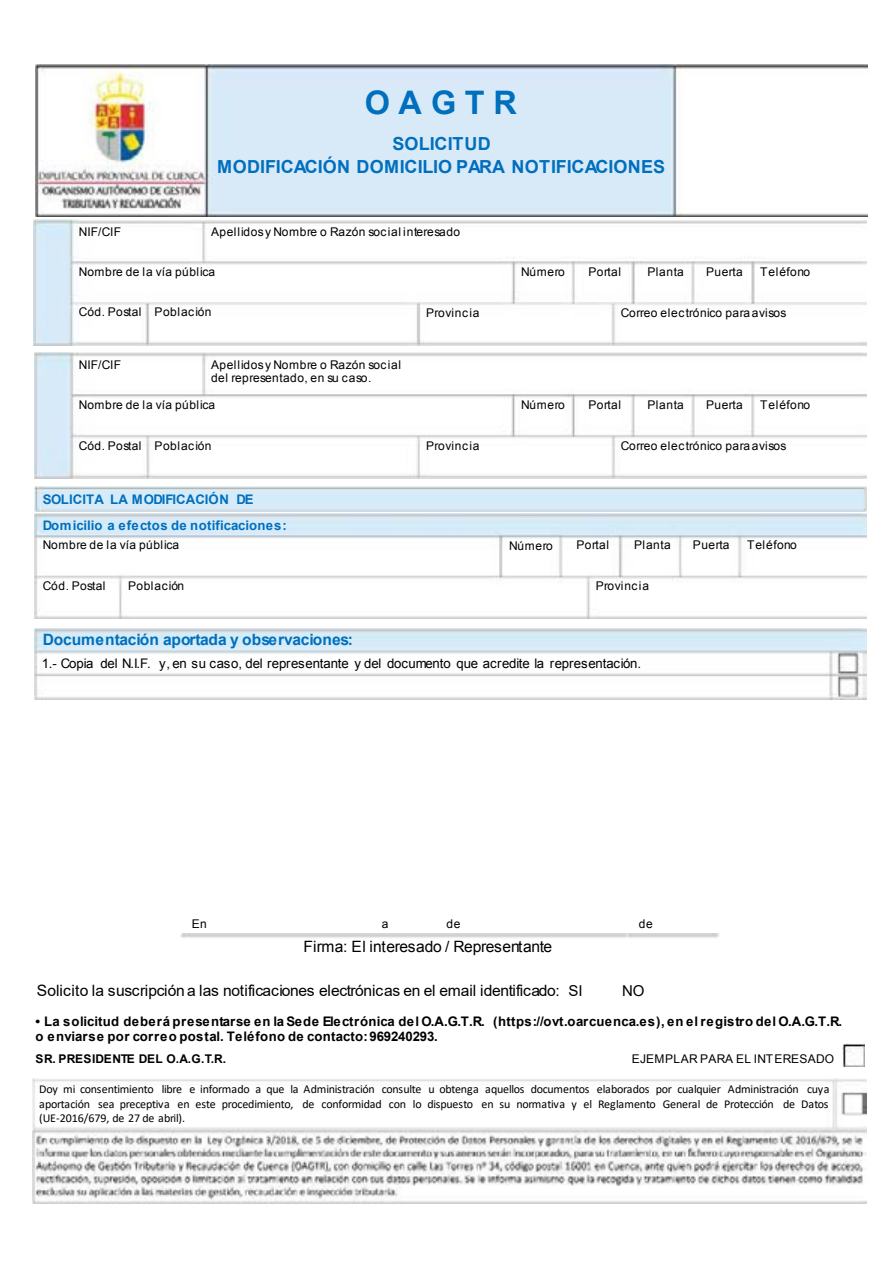
<style>
.page{position:relative;width:893px;height:1263px;background:#fff}
.page>*{position:absolute;margin:0;border:0;box-sizing:border-box;transform-origin:0 0}
.t1{font:700 32.4px "Arial";letter-spacing:.27em;color:#006fbd}
.t2{font:700 18px/22.8px "WRD EMBED SUB 40";letter-spacing:.01em;color:#006fbd;text-align:center}
.t3{font:15.6px "Arial";letter-spacing:-.02em;color:#000}
.t4{font:700 15.6px "WRD EMBED SUB 40";letter-spacing:-.02em;color:#006fbd}
.t5{font:15.6px "WRD EMBED SUB 42";letter-spacing:-.02em;color:#000}
.t6{font:15px "Arial";color:#000}
.t7{font:700 13.2px/15.6px "Arial";letter-spacing:.025em;color:#000}
.t8{font:13.2px "WRD EMBED SUB 42";letter-spacing:-.01em;color:#000}
.t9{font:700 13.2px/25.2px "WRD EMBED SUB 40";color:#006fbd}
.t10{font:12px/13.2px "WRD EMBED SUB 42";letter-spacing:.045em;color:#000}
.t11{font:12px/14.4px "Calibri";letter-spacing:-.025em;color:#000;text-align:justify}
.t12{font:700 12px "WRD EMBED SUB 40";letter-spacing:.025em;color:#000}
.t13{font:12px "WRD EMBED SUB 44";letter-spacing:.03em;color:#000}
.s1{font-size:15px}
.s2{font-style:inherit}
</style>
<div class="page">
<img style="left:33px;top:1130px;width:833px;height:73px">
<img style="left:842px;top:1044px;width:23px;height:22px">
<img style="left:180px;top:933px;width:539px;height:5px">
<img style="left:35px;top:628px;width:832px;height:71px">
<img style="left:35px;top:513px;width:832px;height:106px">
<img style="left:34px;top:353px;width:833px;height:125px">
<img style="left:34px;top:220px;width:833px;height:125px">
<img style="left:33px;top:1079px;width:834px;height:49px">
<img style="left:35px;top:64px;width:832px;height:152px">
<h1 class="t1" style="left:365px;top:80px;width:153px">OAGTR</h1>
<h2 class="t2" style="left:217px;top:133px;width:449px">SOLICITUD<br>MODIFICACIÓN DOMICILIO PARA NOTIFICACIONES</h2>
<p class="t10" style="left:79px;top:226px;width:44px">NIF/CIF</p>
<p class="t10" style="left:211px;top:226px;width:251px">Apellidos y Nombre o Razón social interesado</p>
<p class="t10" style="left:79px;top:265px;width:138px">Nombre de la vía pública</p>
<p class="t10" style="left:79px;top:305px;width:134px">Cód. Postal Población</p>
<p class="t10" style="left:521px;top:265px;width:45px">Número</p>
<p class="t10" style="left:588px;top:265px;width:34px">Portal</p>
<p class="t10" style="left:647px;top:265px;width:38px">Planta</p>
<p class="t10" style="left:706px;top:265px;width:38px">Puerta</p>
<p class="t10" style="left:760px;top:265px;width:51px">Teléfono</p>
<p class="t10" style="left:426px;top:306px;width:55px">Provincia</p>
<p class="t10" style="left:621px;top:306px;width:167px">Correo electrónico para avisos</p>
<p class="t10" style="left:79px;top:358px;width:44px">NIF/CIF</p>
<p class="t10" style="left:211px;top:358px;width:191px">Apellidos y Nombre o Razón social del representado, en su caso.</p>
<p class="t10" style="left:79px;top:399px;width:138px">Nombre de la vía pública</p>
<p class="t10" style="left:79px;top:440px;width:134px">Cód. Postal Población</p>
<p class="t10" style="left:521px;top:399px;width:45px">Número</p>
<p class="t10" style="left:588px;top:399px;width:34px">Portal</p>
<p class="t10" style="left:647px;top:399px;width:38px">Planta</p>
<p class="t10" style="left:706px;top:399px;width:38px">Puerta</p>
<p class="t10" style="left:760px;top:399px;width:51px">Teléfono</p>
<p class="t10" style="left:426px;top:440px;width:55px">Provincia</p>
<p class="t10" style="left:621px;top:440px;width:167px">Correo electrónico para avisos</p>
<p class="t9" style="left:43px;top:487px;width:246px">SOLICITA LA MODIFICACIÓN DE<br>Domicilio a efectos de notificaciones:</p>
<p class="t10" style="left:43px;top:538px;width:138px">Nombre de la vía pública</p>
<p class="t10" style="left:509px;top:539px;width:45px">Número</p>
<p class="t10" style="left:576px;top:538px;width:34px">Portal</p>
<p class="t10" style="left:634px;top:538px;width:38px">Planta</p>
<p class="t10" style="left:693px;top:538px;width:38px">Puerta</p>
<p class="t10" style="left:747px;top:538px;width:51px">Teléfono</p>
<p class="t10" style="left:43px;top:579px;width:64px">Cód. Postal</p>
<p class="t10" style="left:128px;top:579px;width:57px">Población</p>
<p class="t10" style="left:596px;top:579px;width:55px">Provincia</p>
<h3 class="t4" style="left:43px;top:629px;width:311px">Documentación aportada y observaciones:</h3>
<p class="t8" style="left:42px;top:654px;width:601px">1.- Copia del N.I.F. y, en su caso, del representante y del documento que acredite la representación.</p>
<p class="t10" style="left:192px;top:918px;width:17px">En</p>
<p class="t10" style="left:382px;top:918px;width:8px">a</p>
<p class="t10" style="left:447px;top:918px;width:15px">de</p>
<p class="t10" style="left:639px;top:918px;width:15px">de</p>
<h3 class="t5" style="left:304px;top:937px;width:250px">Firma: El interesado / Representante</h3>
<h3 class="t3" style="left:37px;top:979px;width:609px">Solicito la suscripción a las notificaciones electrónicas en el email identificado: SÍ NO <span class="s1">NO</span></h3>
<p class="t7" style="left:36px;top:1013px;width:808px"><span class="s2">•</span> La solicitud deberá presentarse en la Sede Electrónica del O.A.G.T.R. (https://ovt.oarcuenca.es), en el registro del O.A.G.T.R. o enviarse por correo postal. Teléfono de contacto: 969240293.</p>
<p class="t12" style="left:36px;top:1051px;width:192px">SR. PRESIDENTE DEL O.A.G.T.R.</p>
<p class="t13" style="left:632px;top:1051px;width:204px">EJEMPLAR PARA EL INTERESADO</p>
<p class="t11" style="left:39px;top:1081px;width:792px">Doy mi consentimiento libre e informado a que la Administración consulte u obtenga aquellos documentos elaborados por cualquier Administración cuya aportación sea preceptiva en este procedimiento, de conformidad con lo dispuesto en su normativa y el Reglamento General de Protección de Datos (UE-2016/679, de 27 de abril).</p>
<p class="t6" style="left:568px;top:980px;width:16px">SI</p>
</div>
